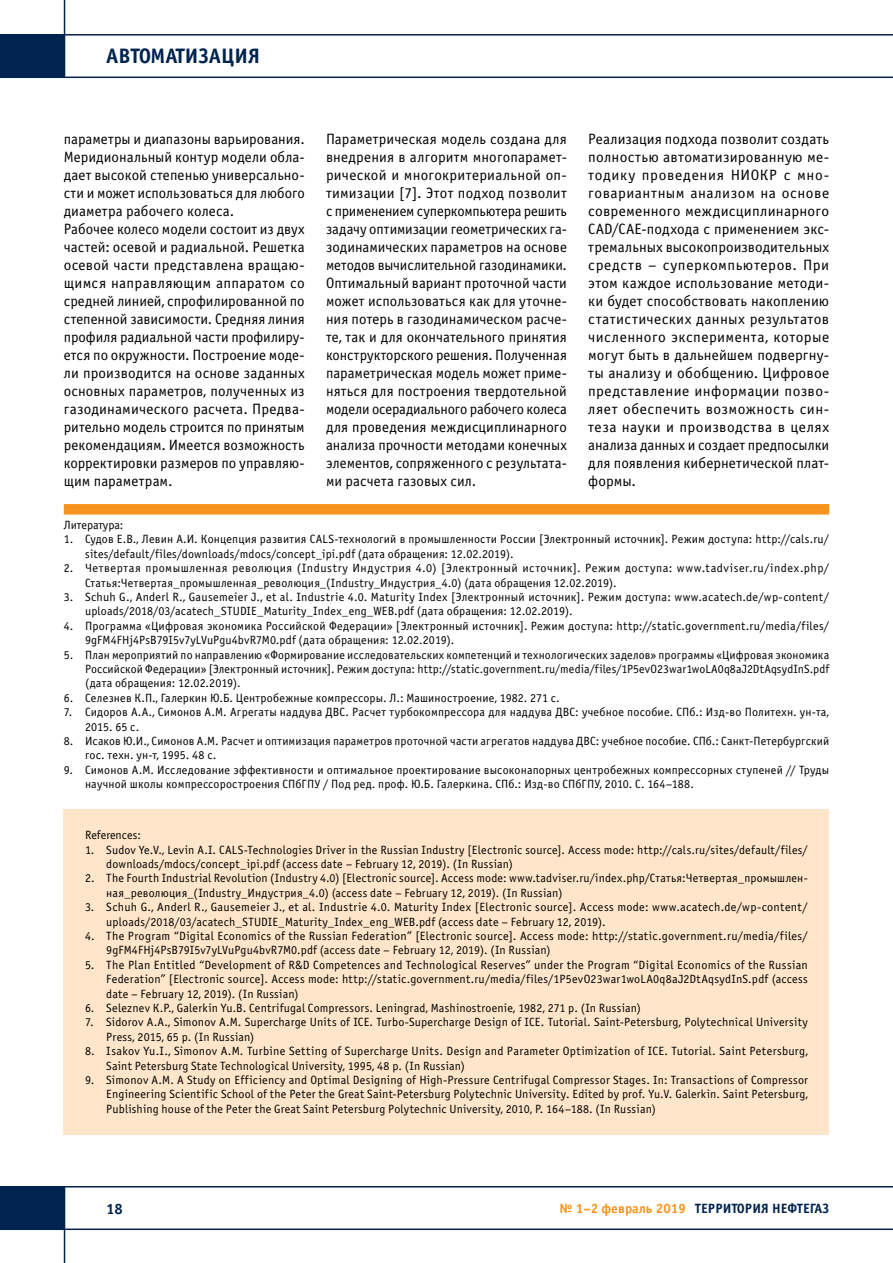
<style>
.page{position:relative;width:893px;height:1263px;background:#fff}
.page>*{position:absolute;margin:0;border:0;box-sizing:border-box;transform-origin:0 0}
.t1{font:700 21px "Officina Sans C";color:#00234f}
.t2{font:15px/18px "Officina Sans C";letter-spacing:.005em;color:#000;text-align:justify}
.t3{font:700 15px "Officina Sans C";color:#00234f}
.t4{font:700 13.5px "Officina Sans C";color:#00234f}
.t5{font:12px/14.4px "Officina Sans C";letter-spacing:.015em;color:#000}
.t6{font:12px/14.4px "Officina Sans C";letter-spacing:.035em;color:#000}
.s1{color:#f7941e}
</style>
<div class="page">
<hr style="left:0;top:77px;width:893px;height:1px;background:#00234f">
<hr style="left:64px;top:0;width:1px;height:77px;background:#00234f">
<hr style="left:0;top:34px;width:893px;height:2px;background:#00234f">
<div style="left:0;top:35px;width:64px;height:42px;background:#00234f"></div>
<hr style="left:0;top:1186px;width:893px;height:1px;background:#00234f">
<hr style="left:64px;top:1186px;width:1px;height:77px;background:#00234f">
<hr style="left:0;top:1228px;width:893px;height:2px;background:#00234f">
<div style="left:0;top:1187px;width:64px;height:42px;background:#00234f"></div>
<div style="left:64px;top:504px;width:765px;height:11px;background:#f7941e"></div>
<div style="left:64px;top:809px;width:765px;height:325px;background:#ffe6ca"></div>
<h1 class="t1" style="left:106px;top:44px;width:155px">АВТОМАТИЗАЦИЯ</h1>
<p class="t2" style="left:64px;top:130px;width:242px;text-align:left">параметры и диапазоны варьирования.<br>Меридиональный контур модели обла&shy;дает высокой степенью универсально&shy;сти и может использоваться для любого диаметра рабочего колеса.<br>Рабочее колесо модели состоит из двух частей: осевой и радиальной. Решетка осевой части представлена вращаю&shy;щимся направляющим аппаратом со средней линией, спрофилированной по степенной зависимости. Средняя линия профиля радиальной части профилиру&shy;ется по окружности. Построение моде&shy;ли производится на основе заданных основных параметров, полученных из газодинамического расчета. Предва&shy;рительно модель строится по принятым рекомендациям. Имеется возможность корректировки размеров по управляю&shy;щим параметрам.</p>
<p class="t2" style="left:326px;top:130px;width:242px">Параметрическая модель создана для внедрения в алгоритм многопарамет&shy;рической и многокритериальной оп&shy;тимизации [7]. Этот подход позволит с применением суперкомпьютера решить задачу оптимизации геометрических га&shy;зодинамических параметров на основе методов вычислительной газодинамики.<br>Оптимальный вариант проточной части может использоваться как для уточне&shy;ния потерь в газодинамическом расче&shy;те, так и для окончательного принятия конструкторского решения. Полученная параметрическая модель может приме&shy;няться для построения твердотельной модели осерадиального рабочего колеса для проведения междисциплинарного анализа прочности методами конечных элементов, сопряженного с результата&shy;ми расчета газовых сил.</p>
<p class="t2" style="left:588px;top:130px;width:242px">Реализация подхода позволит создать полностью автоматизированную ме&shy;тодику проведения НИОКР с мно&shy;говариантным анализом на основе современного междисциплинарного CAD/CAE-подхода с применением экс&shy;тремальных высокопроизводительных средств – суперкомпьютеров. При этом каждое использование методи&shy;ки будет способствовать накоплению статистических данных результатов численного эксперимента, которые могут быть в дальнейшем подвергну&shy;ты анализу и обобщению. Цифровое представление информации позво&shy;ляет обеспечить возможность син&shy;теза науки и производства в целях анализа данных и создает предпосылки для появления кибернетической плат&shy;формы.</p>
<p class="t5" style="left:64px;top:518px;width:61px">Литература:</p>
<p class="t5" style="left:85px;top:532px;width:746px;text-indent:-21px">1. Судов Е.В., Левин А.И. Концепция развития CALS-технологий в промышленности России [Электронный источник]. Режим доступа: http://cals.ru/ sites/default/files/downloads/mdocs/concept_ipi.pdf (дата обращения: 12.02.2019).</p>
<p class="t6" style="left:85px;top:561px;width:746px;text-indent:-21px">2. Четвертая промышленная революция (Industry Индустрия 4.0) [Электронный источник]. Режим доступа: www.tadviser.ru/index.php/<br>Статья:Четвертая_промышленная_революция_(Industry_Индустрия_4.0) (дата обращения 12.02.2019).</p>
<p class="t5" style="left:85px;top:590px;width:746px;text-indent:-21px">3. Schuh G., Anderl R., Gausemeier J., et al. Industrie 4.0. Maturity Index [Электронный источник]. Режим доступа: www.acatech.de/wp-content/ uploads/2018/03/acatech_STUDIE_Maturity_Index_eng_WEB.pdf (дата обращения: 12.02.2019).</p>
<p class="t5" style="left:85px;top:619px;width:746px;text-indent:-21px">4. Программа «Цифровая экономика Российской Федерации» [Электронный источник]. Режим доступа: http://static.government.ru/media/files/<br>9gFM4FHj4PsB79I5v7yLVuPgu4bvR7M0.pdf (дата обращения: 12.02.2019).</p>
<p class="t5" style="left:85px;top:648px;width:746px;text-align:justify;text-indent:-21px">5. План мероприятий по направлению «Формирование исследовательских компетенций и технологических заделов» программы «Цифровая экономика Российской Федерации» [Электронный источник]. Режим доступа: http://static.government.ru/media/files/1P5evO23war1woLA0q8aJ2DtAqsydInS.pdf (дата обращения: 12.02.2019).</p>
<p class="t5" style="left:64px;top:691px;width:498px">6. Селезнев К.П., Галеркин Ю.Б. Центробежные компрессоры. Л.: Машиностроение, 1982. 271 с.</p>
<p class="t5" style="left:85px;top:705px;width:746px;text-indent:-21px">7. Сидоров А.А., Симонов А.М. Агрегаты наддува ДВС. Расчет турбокомпрессора для наддува ДВС: учебное пособие. СПб.: Изд-во Политехн. ун-та,<br>2015. 65 с.</p>
<p class="t5" style="left:85px;top:734px;width:746px;text-indent:-21px">8. Исаков Ю.И., Симонов А.М. Расчет и оптимизация параметров проточной части агрегатов наддува ДВС: учебное пособие. СПб.: Санкт-Петербургский гос. техн. ун-т, 1995. 48 с.</p>
<p class="t5" style="left:85px;top:763px;width:746px;text-indent:-21px">9. Симонов А.М. Исследование эффективности и оптимальное проектирование высоконапорных центробежных компрессорных ступеней // Труды научной школы компрессоростроения СПбГПУ / Под ред. проф. Ю.Б. Галеркина. СПб.: Изд-во СПбГПУ, 2010. С. 164–188.</p>
<p class="t5" style="left:85px;top:828px;width:57px">References:</p>
<p class="t5" style="left:106px;top:843px;width:703px;text-indent:-21px">1. Sudov Ye.V., Levin А.I. CALS-Technologies Driver in the Russian Industry [Electronic source]. Access mode: http://cals.ru/sites/default/files/ downloads/mdocs/concept_ipi.pdf (access date – February 12, 2019). (In Russian)</p>
<p class="t5" style="left:106px;top:871px;width:703px;text-indent:-21px">2. The Fourth Industrial Revolution (Industry 4.0) [Electronic source]. Access mode: www.tadviser.ru/index.php/Статья:Четвертая_промышлен&shy;ная_революция_(Industry_Индустрия_4.0) (access date – February 12, 2019). (In Russian)</p>
<p class="t5" style="left:106px;top:900px;width:703px;text-indent:-21px">3. Schuh G., Anderl R., Gausemeier J., et al. Industrie 4.0. Maturity Index [Electronic source]. Access mode: www.acatech.de/wp-content/ uploads/2018/03/acatech_STUDIE_Maturity_Index_eng_WEB.pdf (access date – February 12, 2019).</p>
<p class="t5" style="left:106px;top:929px;width:703px;text-indent:-21px">4. The Program “Digital Economics of the Russian Federation” [Electronic source]. Access mode: http://static.government.ru/media/files/<br>9gFM4FHj4PsB79I5v7yLVuPgu4bvR7M0.pdf (access date – February 12, 2019). (In Russian)</p>
<p class="t5" style="left:106px;top:958px;width:703px;text-align:justify;text-indent:-21px">5. The Plan Entitled “Development of R&amp;D Competences and Technological Reserves” under the Program “Digital Economics of the Russian Federation” [Electronic source]. Access mode: http://static.government.ru/media/files/1P5evO23war1woLA0q8aJ2DtAqsydInS.pdf (access date – February 12, 2019). (In Russian)</p>
<p class="t5" style="left:85px;top:1001px;width:557px">6. Seleznev К.P., Galerkin Yu.B. Centrifugal Compressors. Leningrad, Mashinostroenie, 1982, 271 p. (In Russian)</p>
<p class="t5" style="left:106px;top:1015px;width:703px;text-indent:-21px">7. Sidorov А.А., Simonov А.М. Supercharge Units of ICE. Turbo-Supercharge Design of ICE. Tutorial. Saint-Petersburg, Polytechnical University<br>Press, 2015, 65 p. (In Russian)</p>
<p class="t5" style="left:106px;top:1044px;width:703px;text-indent:-21px">8. Isakov Yu.I., Simonov А.М. Turbine Setting of Supercharge Units. Design and Parameter Optimization of ICE. Tutorial. Saint Petersburg,<br>Saint Petersburg State Technological University, 1995, 48 p. (In Russian)</p>
<p class="t5" style="left:106px;top:1073px;width:703px;text-align:justify;text-indent:-21px">9. Simonov А.М. A Study on Efficiency and Optimal Designing of High-Pressure Centrifugal Compressor Stages. In: Transactions of Compressor Engineering Scientific School of the Peter the Great Saint-Petersburg Polytechnic University. Edited by prof. Yu.V. Galerkin. Saint Petersburg, Publishing house of the Peter the Great Saint Petersburg Polytechnic University, 2010, P. 164–188. (In Russian)</p>
<p class="t3" style="left:106px;top:1200px;width:18px">18</p>
<p class="t4" style="left:559px;top:1201px;width:271px"><span class="s1">№ 1–2 февраль 2019</span> ТЕРРИТОРИЯ НЕФТЕГАЗ</p>
</div>
